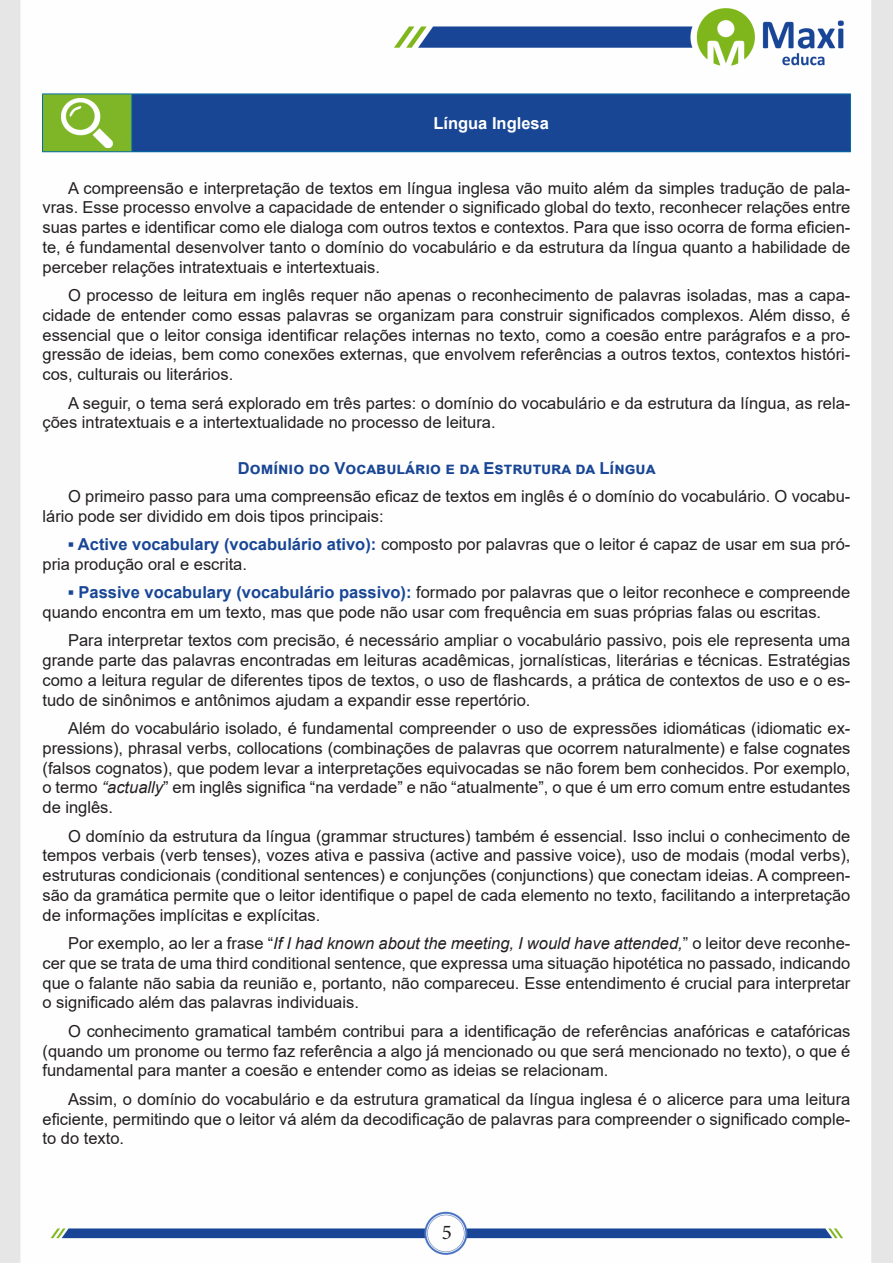
<style>
.page{position:relative;width:893px;height:1263px;background:#fff}
.page>*{position:absolute;margin:0;border:0;box-sizing:border-box;transform-origin:0 0}
.t1{font:21px "Minion Pro";color:#231f20}
.TEXTO_BASE{font:16.5px/19.8px "Arial";color:#231f20;text-align:justify}
.TITULO_DE_LEI{font:700 16.5px "Arial";color:#184695}
.CENTRALIZAR{font:700 16.5px "Arial";color:#fff}
.s1{font-weight:700;color:#184695}
.s2{font-style:italic}
</style>
<div class="page">
<img style="left:0;top:0;width:893px;height:1263px">
<div style="left:43px;top:94px;width:89px;height:58px;background:#7fb628"></div>
<div style="left:132px;top:94px;width:718px;height:58px;background:#184695"></div>
<hr style="left:42px;top:94px;width:90px;height:1px;background:#036ea6">
<hr style="left:42px;top:94px;width:1px;height:57px;background:#036ea6">
<hr style="left:42px;top:151px;width:90px;height:1px;background:#036ea6">
<hr style="left:132px;top:94px;width:719px;height:1px;background:#036ea6">
<hr style="left:131px;top:94px;width:1px;height:57px;background:#036ea6">
<hr style="left:850px;top:94px;width:1px;height:57px;background:#036ea6">
<hr style="left:132px;top:151px;width:719px;height:1px;background:#036ea6">
<img style="left:62px;top:98px;width:50px;height:49px">
<p class="CENTRALIZAR" style="left:433px;top:111px;width:117px">Língua Inglesa</p>
<p class="TEXTO_BASE" style="left:43px;top:178px;width:809px;text-indent:26px">A compreensão e interpretação de textos em língua inglesa vão muito além da simples tradução de pala&shy;vras. Esse processo envolve a capacidade de entender o significado global do texto, reconhecer relações entre suas partes e identificar como ele dialoga com outros textos e contextos. Para que isso ocorra de forma eficien&shy;te, é fundamental desenvolver tanto o domínio do vocabulário e da estrutura da língua quanto a habilidade de perceber relações intratextuais e intertextuais.</p>
<p class="TEXTO_BASE" style="left:43px;top:285px;width:809px;text-indent:26px">O processo de leitura em inglês requer não apenas o reconhecimento de palavras isoladas, mas a capa&shy;cidade de entender como essas palavras se organizam para construir significados complexos. Além disso, é essencial que o leitor consiga identificar relações internas no texto, como a coesão entre parágrafos e a pro&shy;gressão de ideias, bem como conexões externas, que envolvem referências a outros textos, contextos históri&shy;cos, culturais ou literários.</p>
<p class="TEXTO_BASE" style="left:43px;top:393px;width:809px;text-indent:26px">A seguir, o tema será explorado em três partes: o domínio do vocabulário e da estrutura da língua, as rela&shy;ções intratextuais e a intertextualidade no processo de leitura.</p>
<p class="TITULO_DE_LEI" style="left:238px;top:456px;width:418px">Domínio do Vocabulário e da Estrutura da Língua</p>
<p class="TEXTO_BASE" style="left:43px;top:486px;width:809px;text-indent:26px">O primeiro passo para uma compreensão eficaz de textos em inglês é o domínio do vocabulário. O vocabu&shy;lário pode ser dividido em dois tipos principais:</p>
<p class="TEXTO_BASE" style="left:43px;top:534px;width:809px;text-indent:26px"><span class="s1">▪ Active vocabulary (vocabulário ativo):</span> composto por palavras que o leitor é capaz de usar em sua pró&shy;pria produção oral e escrita.</p>
<p class="TEXTO_BASE" style="left:43px;top:582px;width:809px;text-indent:26px"><span class="s1">▪ Passive vocabulary (vocabulário passivo):</span> formado por palavras que o leitor reconhece e compreende quando encontra em um texto, mas que pode não usar com frequência em suas próprias falas ou escritas.</p>
<p class="TEXTO_BASE" style="left:43px;top:630px;width:809px;text-indent:26px">Para interpretar textos com precisão, é necessário ampliar o vocabulário passivo, pois ele representa uma grande parte das palavras encontradas em leituras acadêmicas, jornalísticas, literárias e técnicas. Estratégias como a leitura regular de diferentes tipos de textos, o uso de flashcards, a prática de contextos de uso e o es&shy;tudo de sinônimos e antônimos ajudam a expandir esse repertório.</p>
<p class="TEXTO_BASE" style="left:43px;top:718px;width:809px;text-indent:26px">Além do vocabulário isolado, é fundamental compreender o uso de expressões idiomáticas (idiomatic ex&shy;pressions), phrasal verbs, collocations (combinações de palavras que ocorrem naturalmente) e false cognates (falsos cognatos), que podem levar a interpretações equivocadas se não forem bem conhecidos. Por exemplo, o termo <span class="s2">“actually</span>” em inglês significa “na verdade” e não “atualmente”, o que é um erro comum entre estudantes de inglês.</p>
<p class="TEXTO_BASE" style="left:43px;top:826px;width:809px;text-indent:26px">O domínio da estrutura da língua (grammar structures) também é essencial. Isso inclui o conhecimento de tempos verbais (verb tenses), vozes ativa e passiva (active and passive voice), uso de modais (modal verbs), estruturas condicionais (conditional sentences) e conjunções (conjunctions) que conectam ideias. A compreen&shy;são da gramática permite que o leitor identifique o papel de cada elemento no texto, facilitando a interpretação de informações implícitas e explícitas.</p>
<p class="TEXTO_BASE" style="left:43px;top:933px;width:809px;text-indent:26px">Por exemplo, ao ler a frase “<span class="s2">If I had known about the meeting, I would have attended,</span>” o leitor deve reconhe&shy;cer que se trata de uma third conditional sentence, que expressa uma situação hipotética no passado, indicando que o falante não sabia da reunião e, portanto, não compareceu. Esse entendimento é crucial para interpretar o significado além das palavras individuais.</p>
<p class="TEXTO_BASE" style="left:43px;top:1021px;width:809px;text-indent:26px">O conhecimento gramatical também contribui para a identificação de referências anafóricas e catafóricas (quando um pronome ou termo faz referência a algo já mencionado ou que será mencionado no texto), o que é fundamental para manter a coesão e entender como as ideias se relacionam.</p>
<p class="TEXTO_BASE" style="left:43px;top:1089px;width:809px;text-indent:26px">Assim, o domínio do vocabulário e da estrutura gramatical da língua inglesa é o alicerce para uma leitura eficiente, permitindo que o leitor vá além da decodificação de palavras para compreender o significado comple&shy;to do texto.</p>
<p class="t1" style="left:442px;top:1218px;width:12px">5</p>
</div>
